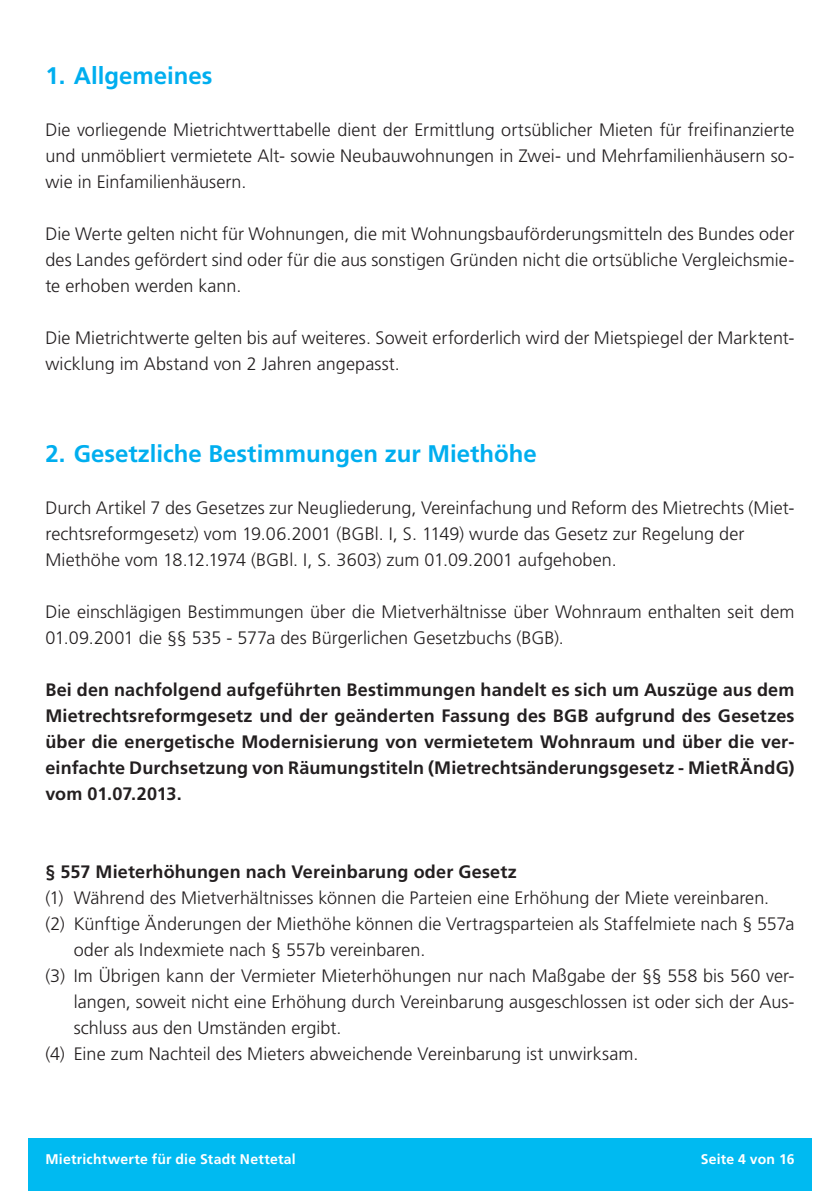
<style>
.page{position:relative;width:840px;height:1191px;background:#fff}
.page>*{position:absolute;margin:0;border:0;box-sizing:border-box;transform-origin:0 0}
.t1{font:700 24px "Frutiger";color:#00aeef}
.t2{font:300 18px/26px "Frutiger";letter-spacing:.005em;color:#231f20}
.t3{font:700 18px/26px "Frutiger";letter-spacing:.01em;color:#231f20;text-align:justify}
.t4{font:700 14px "Frutiger";letter-spacing:.015em;color:#fff}
</style>
<div class="page">
<div style="left:28px;top:1137px;width:783px;height:54px;background:#00baf1"></div>
<h1 class="t1" style="left:45px;top:62px;width:169px">1. Allgemeines</h1>
<p class="t2" style="left:45px;top:117px;width:750px;text-align:justify">Die vorliegende Mietrichtwerttabelle dient der Ermittlung ortsüblicher Mieten für freifinanzierte und unmöbliert vermietete Alt- sowie Neubauwohnungen in Zwei- und Mehrfamilienhäusern so&shy;wie in Einfamilienhäusern.</p>
<p class="t2" style="left:45px;top:221px;width:750px;text-align:justify">Die Werte gelten nicht für Wohnungen, die mit Wohnungsbauförderungsmitteln des Bundes oder des Landes gefördert sind oder für die aus sonstigen Gründen nicht die ortsübliche Vergleichsmie&shy;te erhoben werden kann.</p>
<p class="t2" style="left:45px;top:325px;width:750px">Die Mietrichtwerte gelten bis auf weiteres. Soweit erforderlich wird der Mietspiegel der Marktent&shy;wicklung im Abstand von 2 Jahren angepasst.</p>
<h1 class="t1" style="left:45px;top:439px;width:493px">2. Gesetzliche Bestimmungen zur Miethöhe</h1>
<p class="t2" style="left:45px;top:494px;width:750px">Durch Artikel 7 des Gesetzes zur Neugliederung, Vereinfachung und Reform des Mietrechts (Miet&shy;rechtsreformgesetz) vom 19.06.2001 (BGBl. I, S. 1149) wurde das Gesetz zur Regelung der<br>Miethöhe vom 18.12.1974 (BGBl. I, S. 3603) zum 01.09.2001 aufgehoben.</p>
<p class="t2" style="left:45px;top:598px;width:750px">Die einschlägigen Bestimmungen über die Mietverhältnisse über Wohnraum enthalten seit dem<br>01.09.2001 die §§ 535 - 577a des Bürgerlichen Gesetzbuchs (BGB).</p>
<p class="t3" style="left:45px;top:676px;width:750px">Bei den nachfolgend aufgeführten Bestimmungen handelt es sich um Auszüge aus dem Mietrechtsreformgesetz und der geänderten Fassung des BGB aufgrund des Gesetzes über die energetische Modernisierung von vermietetem Wohnraum und über die ver&shy;einfachte Durchsetzung von Räumungstiteln (Mietrechtsänderungsgesetz - MietRÄndG) vom 01.07.2013.</p>
<p class="t3" style="left:45px;top:858px;width:472px">§ 557 Mieterhöhungen nach Vereinbarung oder Gesetz</p>
<p class="t2" style="left:45px;top:884px;width:725px">(1) Während des Mietverhältnisses können die Parteien eine Erhöhung der Miete vereinbaren.</p>
<p class="t2" style="left:45px;top:910px;width:750px">(2) Künftige Änderungen der Miethöhe können die Vertragsparteien als Staffelmiete nach § 557a</p>
<p class="t2" style="left:74px;top:936px;width:353px">oder als Indexmiete nach § 557b vereinbaren.</p>
<p class="t2" style="left:45px;top:962px;width:750px">(3) Im Übrigen kann der Vermieter Mieterhöhungen nur nach Maßgabe der §§ 558 bis 560 ver-</p>
<p class="t2" style="left:74px;top:988px;width:722px">langen, soweit nicht eine Erhöhung durch Vereinbarung ausgeschlossen ist oder sich der Aus-</p>
<p class="t2" style="left:74px;top:1014px;width:269px">schluss aus den Umständen ergibt.</p>
<p class="t2" style="left:45px;top:1040px;width:594px">(4) Eine zum Nachteil des Mieters abweichende Vereinbarung ist unwirksam.</p>
<p class="t4" style="left:45px;top:1150px;width:252px">Mietrichtwerte für die Stadt Nettetal</p>
<p class="t4" style="left:700px;top:1150px;width:95px">Seite 4 von 16</p>
</div>
